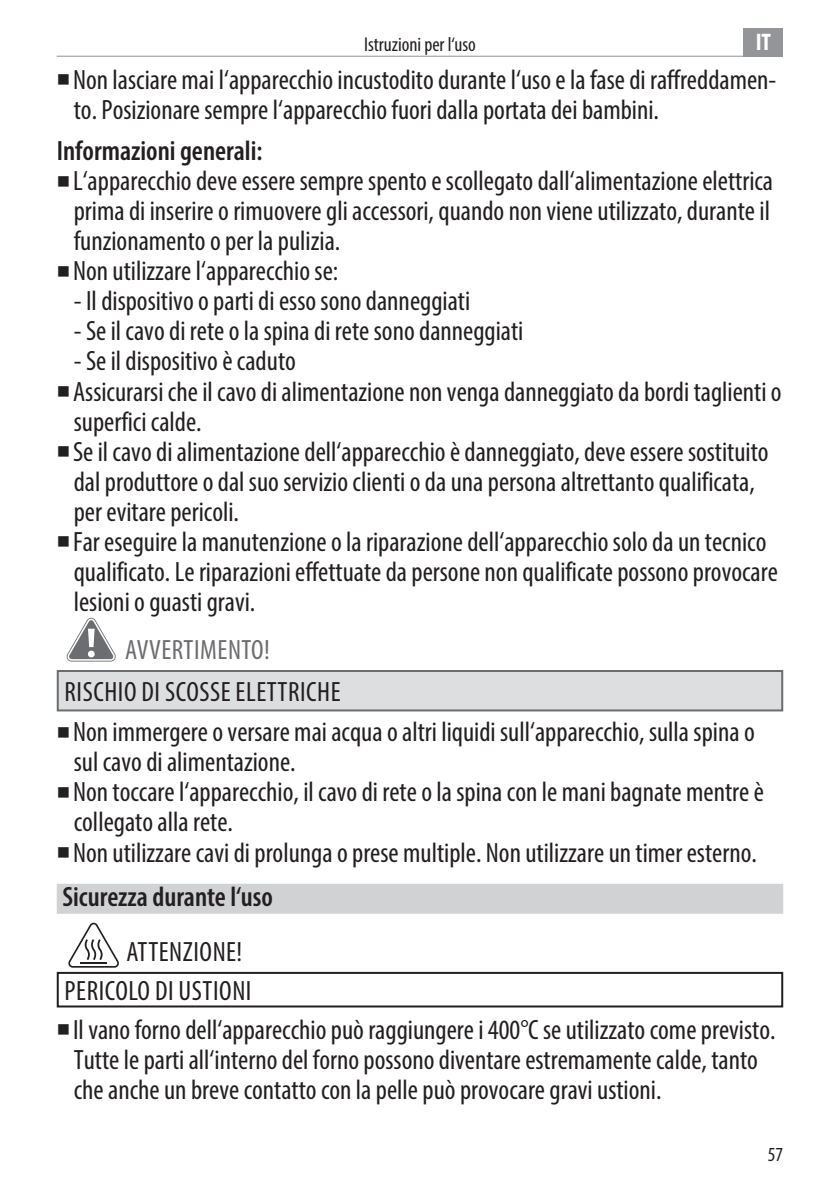
<style>
.page{position:relative;width:840px;height:1191px;background:#fff}
.page>*{position:absolute;margin:0;border:0;box-sizing:border-box;transform-origin:0 0}
.t1{font:condensed 28px/30px "Myriad Pro";color:#231f20}
.t2{font:600 condensed 28px "Myriad Pro";color:#231f20}
.t3{font:condensed 28px "Myriad Pro";letter-spacing:.02em;color:#231f20}
.t4{font:condensed 28px "Myriad Pro";letter-spacing:.02em;color:#6c6d70}
.t5{font:700 condensed 24px "Myriad Pro";color:#fff}
.t6{font:condensed 20px "Myriad Pro";color:#231f20}
</style>
<div class="page">
<hr style="left:57px;top:56px;width:724px;height:1px;background:#939598">
<div style="left:743px;top:28px;width:39px;height:29px;background:#939598"></div>
<div style="left:57px;top:883px;width:725px;height:30px;background:#d1d2d4"></div>
<svg style="left:70px;top:617px;width:43px;height:45px"></svg>
<svg style="left:66px;top:618px;width:50px;height:43px"></svg>
<div style="left:57px;top:670px;width:725px;height:41px;background:#dddee0;border:2px solid #6c6d70"></div>
<svg style="left:68px;top:922px;width:51px;height:46px"></svg>
<hr style="left:81px;top:962px;width:26px;height:2px;background:#231f20">
<div style="left:57px;top:972px;width:725px;height:35px;border:2px solid #231f20"></div>
<p class="t6" style="left:364px;top:32px;width:113px">Istruzioni per l‘uso</p>
<p class="t5" style="left:755px;top:27px;width:17px">IT</p>
<p class="t1" style="left:73px;top:64px;width:704px">Non lasciare mai l‘apparecchio incustodito durante l‘uso e la fase di raffreddamen&shy;to. Posizionare sempre l‘apparecchio fuori dalla portata dei bambini.</p>
<p class="t2" style="left:57px;top:134px;width:207px">Informazioni generali:</p>
<p class="t1" style="left:73px;top:166px;width:701px">L‘apparecchio deve essere sempre spento e scollegato dall‘alimentazione elettrica prima di inserire o rimuovere gli accessori, quando non viene utilizzato, durante il funzionamento o per la pulizia.<br>Non utilizzare l‘apparecchio se:</p>
<p class="t1" style="left:74px;top:286px;width:397px">- Il dispositivo o parti di esso sono danneggiati</p>
<p class="t1" style="left:74px;top:316px;width:451px">- Se il cavo di rete o la spina di rete sono danneggiati</p>
<p class="t1" style="left:73px;top:346px;width:709px">- Se il dispositivo è caduto<br>Assicurarsi che il cavo di alimentazione non venga danneggiato da bordi taglienti o superfici calde.<br>Se il cavo di alimentazione dell‘apparecchio è danneggiato, deve essere sostituito dal produttore o dal suo servizio clienti o da una persona altrettanto qualificata, per evitare pericoli.<br>Far eseguire la manutenzione o la riparazione dell‘apparecchio solo da un tecnico qualificato. Le riparazioni effettuate da persone non qualificate possono provocare lesioni o guasti gravi.</p>
<p class="t4" style="left:125px;top:633px;width:146px">AVVERTIMENTO!</p>
<p class="t1" style="left:73px;top:670px;width:682px;line-height:41px;text-indent:-8px">RISCHIO DI SCOSSE ELETTRICHE<br>Non immergere o versare mai acqua o altri liquidi sull‘apparecchio, sulla spina o</p>
<p class="t1" style="left:73px;top:747px;width:692px">sul cavo di alimentazione.<br>Non toccare l‘apparecchio, il cavo di rete o la spina con le mani bagnate mentre è collegato alla rete.<br>Non utilizzare cavi di prolunga o prese multiple. Non utilizzare un timer esterno.</p>
<p class="t2" style="left:62px;top:880px;width:212px">Sicurezza durante l‘uso</p>
<p class="t3" style="left:126px;top:935px;width:117px">ATTENZIONE!</p>
<p class="t3" style="left:64px;top:973px;width:188px">PERICOLO DI USTIONI</p>
<p class="t1" style="left:73px;top:1014px;width:703px">Il vano forno dell‘apparecchio può raggiungere i 400°C se utilizzato come previsto.<br>Tutte le parti all‘interno del forno possono diventare estremamente calde, tanto che anche un breve contatto con la pelle può provocare gravi ustioni.</p>
<p class="t6" style="left:767px;top:1141px;width:17px">57</p>
</div>
